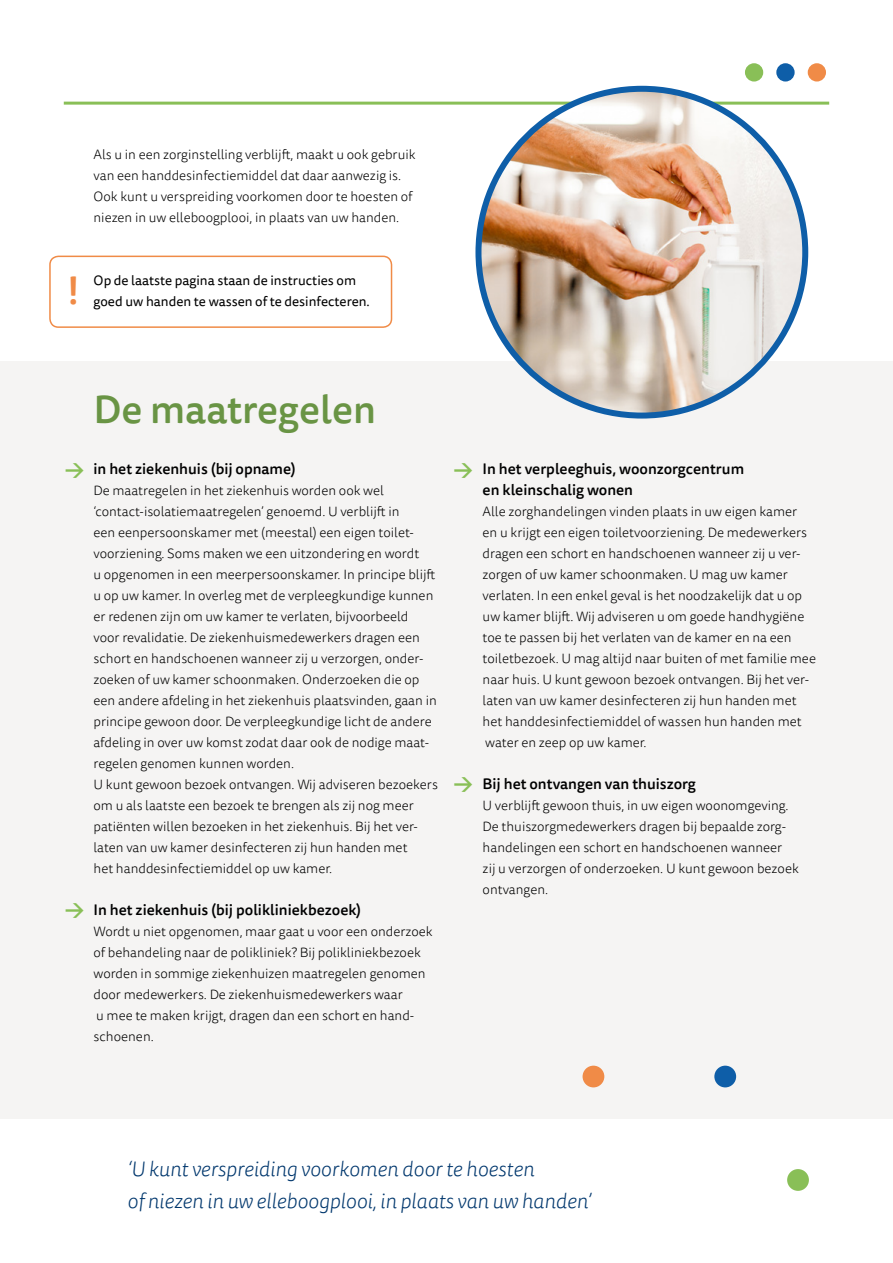
<style>
.page{position:relative;width:893px;height:1263px;background:#fff}
.page>*{position:absolute;margin:0;border:0;box-sizing:border-box;transform-origin:0 0}
.t1{font:500 39px "Tisa Sans Pro";color:#699444}
.t2{font:500 39px "Tisa Sans Pro";color:#f08b47}
.t3{font:italic 300 21px/31.5px "Tisa Sans Pro";color:#01376d}
.t4{font:700 19.2px "DIN";color:#89bf57}
.t5{font:500 15px/21px "Tisa Sans Pro";color:#000}
.t6{font:300 13.5px/21px "Tisa Sans Pro";color:#000}
.t7{font:13.5px/21px "Tisa Sans Pro";color:#000}
</style>
<div class="page">
<div style="left:0;top:361px;width:893px;height:757px;background:#f5f4f3"></div>
<div style="left:49px;top:256px;width:343px;height:72px;border:2px solid #f08b47;border-radius:9px"></div>
<hr style="left:64px;top:102px;width:765px;height:3px;background:#89bf57">
<div style="left:808px;top:63px;width:18px;height:19px;background:#f08b47;border-radius:50%"></div>
<div style="left:776px;top:63px;width:19px;height:19px;background:#0e5ea8;border-radius:50%"></div>
<div style="left:745px;top:63px;width:18px;height:19px;background:#89bf57;border-radius:50%"></div>
<img style="left:478px;top:89px;width:327px;height:327px;border-radius:163px">
<div style="left:583px;top:1066px;width:21px;height:21px;background:#f08b47;border-radius:50%"></div>
<div style="left:714px;top:1066px;width:22px;height:21px;background:#0e5ea8;border-radius:50%"></div>
<div style="left:787px;top:1169px;width:22px;height:22px;background:#89bf57;border-radius:50%"></div>
<p class="t6" style="left:94px;top:144px;width:324px">Als u in een zorginstelling verblijft, maakt u ook gebruik van een handdesinfectiemiddel dat daar aanwezig is.<br>Ook kunt u verspreiding voorkomen door te hoesten of niezen in uw elleboogplooi, in plaats van uw handen.</p>
<h1 class="t2" style="left:68px;top:263px;width:14px">!</h1>
<p class="t7" style="left:94px;top:270px;width:278px">Op de laatste pagina staan de instructies om goed uw handen te wassen of te desinfecteren.</p>
<h3 class="t4" style="left:65px;top:456px;width:21px">&gt;</h3>
<h3 class="t4" style="left:65px;top:897px;width:21px">&gt;</h3>
<h1 class="t1" style="left:94px;top:382px;width:284px">De maatregelen</h1>
<p class="t5" style="left:94px;top:459px;width:204px">in het ziekenhuis (bij opname)</p>
<p class="t6" style="left:94px;top:480px;width:346px">De maatregelen in het ziekenhuis worden ook wel ‘contact-isolatiemaatregelen’ genoemd. U verblijft in<br>een eenpersoonskamer met (meestal) een eigen toilet&shy;voorziening. Soms maken we een uitzondering en wordt<br>u opgenomen in een meerpersoonskamer. In principe blijft u op uw kamer. In overleg met de verpleegkundige kunnen er redenen zijn om uw kamer te verlaten, bijvoorbeeld voor revalidatie. De ziekenhuismedewerkers dragen een schort en handschoenen wanneer zij u verzorgen, onder&shy;zoeken of uw kamer schoonmaken. Onderzoeken die op een andere afdeling in het ziekenhuis plaatsvinden, gaan in principe gewoon door. De verpleegkundige licht de andere afdeling in over uw komst zodat daar ook de nodige maat&shy;regelen genomen kunnen worden.<br>U kunt gewoon bezoek ontvangen. Wij adviseren bezoekers om u als laatste een bezoek te brengen als zij nog meer patiënten willen bezoeken in het ziekenhuis. Bij het ver&shy;laten van uw kamer desinfecteren zij hun handen met<br>het handdesinfectiemiddel op uw kamer.</p>
<p class="t5" style="left:94px;top:900px;width:269px">In het ziekenhuis (bij polikliniekbezoek)</p>
<p class="t6" style="left:94px;top:921px;width:341px">Wordt u niet opgenomen, maar gaat u voor een onderzoek of behandeling naar de polikliniek? Bij polikliniekbezoek worden in sommige ziekenhuizen maatregelen genomen door medewerkers. De ziekenhuismedewerkers waar<br>u mee te maken krijgt, dragen dan een schort en hand&shy;schoenen.</p>
<h3 class="t4" style="left:454px;top:456px;width:21px">&gt;</h3>
<h3 class="t4" style="left:454px;top:770px;width:21px">&gt;</h3>
<p class="t5" style="left:483px;top:459px;width:263px">In het verpleeghuis, woonzorgcentrum en kleinschalig wonen</p>
<p class="t6" style="left:483px;top:501px;width:335px">Alle zorghandelingen vinden plaats in uw eigen kamer<br>en u krijgt een eigen toiletvoorziening. De medewerkers dragen een schort en handschoenen wanneer zij u ver&shy;zorgen of uw kamer schoonmaken. U mag uw kamer verlaten. In een enkel geval is het noodzakelijk dat u op uw kamer blijft. Wij adviseren u om goede handhygiëne toe te passen bij het verlaten van de kamer en na een toiletbezoek. U mag altijd naar buiten of met familie mee naar huis. U kunt gewoon bezoek ontvangen. Bij het ver&shy;laten van uw kamer desinfecteren zij hun handen met het handdesinfectiemiddel of wassen hun handen met water en zeep op uw kamer.</p>
<p class="t5" style="left:483px;top:774px;width:215px">Bij het ontvangen van thuiszorg</p>
<p class="t6" style="left:483px;top:795px;width:318px">U verblijft gewoon thuis, in uw eigen woonomgeving.<br>De thuiszorgmedewerkers dragen bij bepaalde zorg&shy;handelingen een schort en handschoenen wanneer<br>zij u verzorgen of onderzoeken. U kunt gewoon bezoek ontvangen.</p>
<h2 class="t3" style="left:127px;top:1154px;width:465px">‘U kunt verspreiding voorkomen door te hoesten<br>of niezen in uw elleboogplooi, in plaats van uw handen’</h2>
</div>
